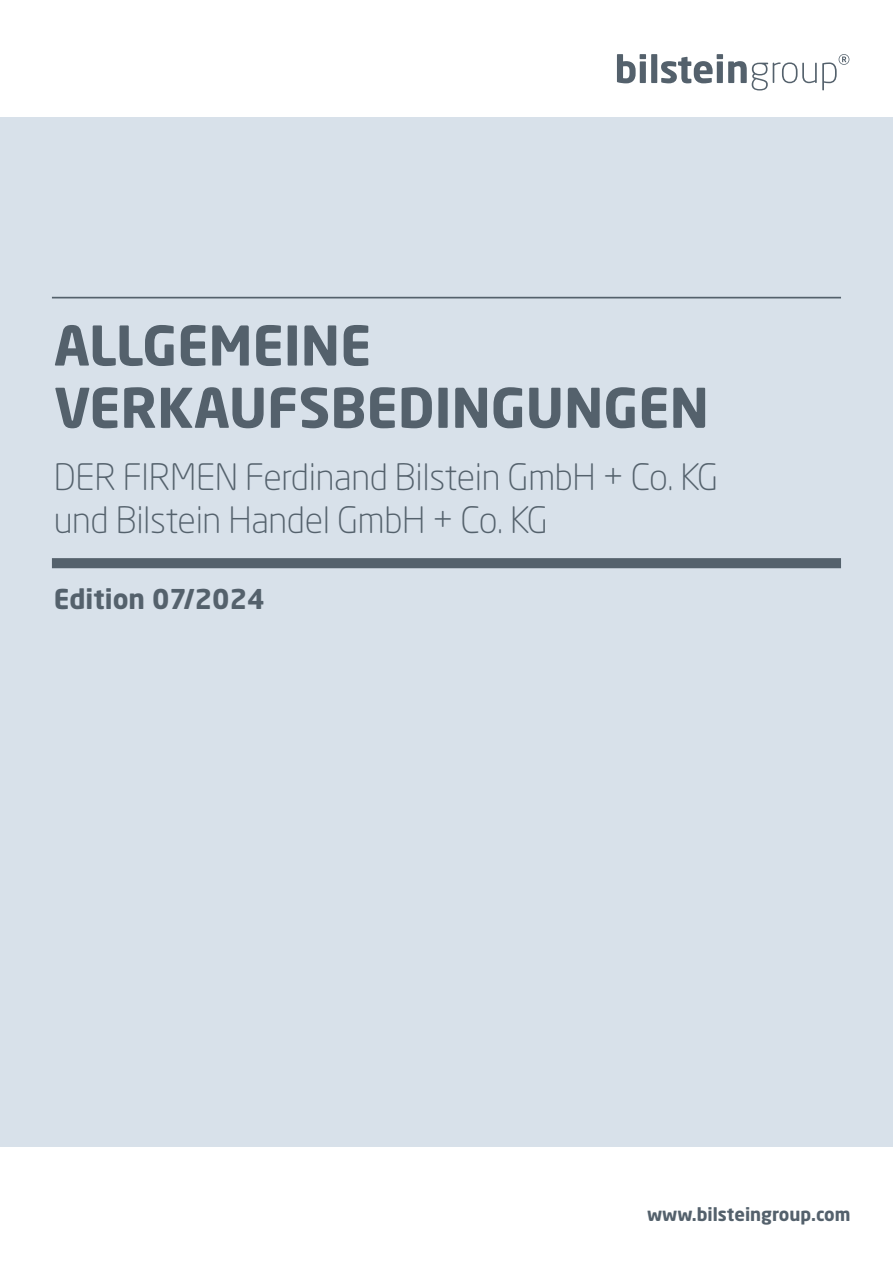
<style>
.page{position:relative;width:893px;height:1263px;background:#fff}
.page>*{position:absolute;margin:0;border:0;box-sizing:border-box;transform-origin:0 0}
.t1{font:700 54px/62.2px "Neo Sans Pro";color:#54616c}
.t2{font:300 36px/43.2px "Neo Sans Pro";letter-spacing:-.01em;color:#54616c}
.t3{font:700 27px "Neo Sans Pro";color:#54616c}
.t4{font:700 18px "Neo Sans Pro";color:#54616c}
</style>
<div class="page">
<div style="left:0;top:118px;width:893px;height:1029px;background:#d8e1ea"></div>
<div style="left:52px;top:558px;width:789px;height:10px;background:#54616c"></div>
<hr style="left:52px;top:297px;width:789px;height:1px;background:#54616c">
<svg style="left:617px;top:54px;width:232px;height:37px"></svg>
<h1 class="t1" style="left:54px;top:313px;width:657px">ALLGEMEINE<br>VERKAUFSBEDINGUNGEN</h1>
<p class="t2" style="left:54px;top:455px;width:666px">DER FIRMEN Ferdinand Bilstein GmbH + Co. KG und Bilstein Handel GmbH + Co. KG</p>
<p class="t3" style="left:54px;top:581px;width:212px">Edition 07/2024</p>
<p class="t4" style="left:647px;top:1203px;width:205px">www.bilsteingroup.com</p>
</div>
